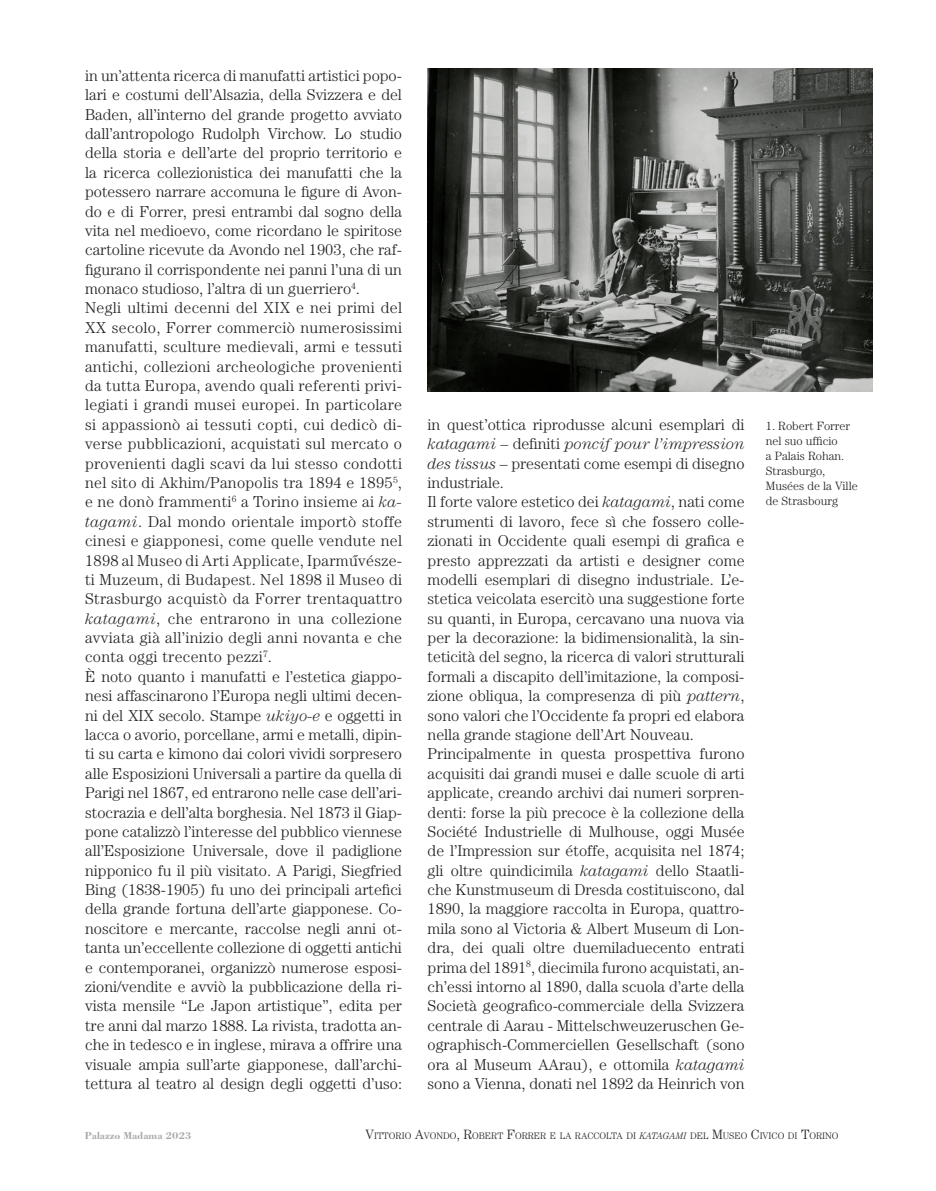
<style>
.page{position:relative;width:936px;height:1191px;background:#fff}
.page>*{position:absolute;margin:0;border:0;box-sizing:border-box;transform-origin:0 0}
.SAGGIO_testo{font:300 15.75px/19.4px "Century Std";color:#231f20;text-align:justify}
.SAGGIO_dida{font:300 12px/15px "Century Std";color:#231f20}
.t1{font:700 10.5px "Bodoni Std";color:#a8a9ad}
.Normale{font:300 9.45px "Century Std";color:#231f20}
.s1{font-style:italic}
.s2{font-size:13.5px}
</style>
<div class="page">
<img style="left:427px;top:68px;width:445px;height:323px">
<p class="SAGGIO_testo" style="left:85px;top:66px;width:318px">in un’attenta ricerca di manufatti artistici popo&shy;lari e costumi dell’Alsazia, della Svizzera e del Baden, all’interno del grande progetto avviato dall’antropologo Rudolph Virchow. Lo studio della storia e dell’arte del proprio territorio e la ricerca collezionistica dei manufatti che la potessero narrare accomuna le figure di Avon&shy;do e di Forrer, presi entrambi dal sogno della vita nel medioevo, come ricordano le spiritose cartoline ricevute da Avondo nel 1903, che raf&shy;figurano il corrispondente nei panni l’una di un monaco studioso, l’altra di un guerriero<sup>4</sup>.</p>
<p class="SAGGIO_testo" style="left:85px;top:298px;width:318px">Negli ultimi decenni del XIX e nei primi del XX secolo, Forrer commerciò numerosissimi manufatti, sculture medievali, armi e tessuti antichi, collezioni archeologiche provenienti da tutta Europa, avendo quali referenti privi&shy;legiati i grandi musei europei. In particolare si appassionò ai tessuti copti, cui dedicò di&shy;verse pubblicazioni, acquistati sul mercato o provenienti dagli scavi da lui stesso condotti nel sito di Akhim/Panopolis tra 1894 e 1895<sup>5</sup>, e ne donò frammenti<sup>6</sup> a Torino insieme ai <span class="s1">ka&shy;tagami</span>. Dal mondo orientale importò stoffe cinesi e giapponesi, come quelle vendute nel 1898 al Museo di Arti Applicate, Iparmu˝ vésze&shy;ti Muzeum, di Budapest. Nel 1898 il Museo di Strasburgo acquistò da Forrer trentaquattro <span class="s1">katagami</span>, che entrarono in una collezione avviata già all’inizio degli anni novanta e che conta oggi trecento pezzi<sup>7</sup>.</p>
<p class="SAGGIO_testo" style="left:85px;top:666px;width:318px">È noto quanto i manufatti e l’estetica giappo&shy;nesi affascinarono l’Europa negli ultimi decen&shy;ni del XIX secolo. Stampe <span class="s1">ukiyo-e</span> e oggetti in lacca o avorio, porcellane, armi e metalli, dipin&shy;ti su carta e kimono dai colori vividi sorpresero alle Esposizioni Universali a partire da quella di Parigi nel 1867, ed entrarono nelle case dell’ari&shy;stocrazia e dell’alta borghesia. Nel 1873 il Giap&shy;pone catalizzò l’interesse del pubblico viennese all’Esposizione Universale, dove il padiglione nipponico fu il più visitato. A Parigi, Siegfried Bing (1838-1905) fu uno dei principali artefici della grande fortuna dell’arte giapponese. Co&shy;noscitore e mercante, raccolse negli anni ot&shy;tanta un’eccellente collezione di oggetti antichi e contemporanei, organizzò numerose esposi&shy;zioni/vendite e avviò la pubblicazione della ri&shy;vista mensile “Le Japon artistique”, edita per tre anni dal marzo 1888. La rivista, tradotta an&shy;che in tedesco e in inglese, mirava a offrire una visuale ampia sull’arte giapponese, dall’archi&shy;tettura al teatro al design degli oggetti d’uso:</p>
<p class="SAGGIO_testo" style="left:427px;top:414px;width:318px">in quest’ottica riprodusse alcuni esemplari di <span class="s1">katagami</span> – definiti <span class="s1">poncif pour l’impression des tissus</span> – presentati come esempi di disegno industriale.</p>
<p class="SAGGIO_testo" style="left:427px;top:492px;width:318px">Il forte valore estetico dei <span class="s1">katagami</span>, nati come strumenti di lavoro, fece sì che fossero colle&shy;zionati in Occidente quali esempi di grafica e presto apprezzati da artisti e designer come modelli esemplari di disegno industriale. L’e&shy;stetica veicolata esercitò una suggestione forte su quanti, in Europa, cercavano una nuova via per la decorazione: la bidimensionalità, la sin&shy;teticità del segno, la ricerca di valori strutturali formali a discapito dell’imitazione, la composi&shy;zione obliqua, la compresenza di più <span class="s1">pattern</span>, sono valori che l’Occidente fa propri ed elabora nella grande stagione dell’Art Nouveau.</p>
<p class="SAGGIO_testo" style="left:427px;top:744px;width:318px">Principalmente in questa prospettiva furono acquisiti dai grandi musei e dalle scuole di arti applicate, creando archivi dai numeri sorpren&shy;denti: forse la più precoce è la collezione della Société Industrielle di Mulhouse, oggi Musée de l’Impression sur étoffe, acquisita nel 1874; gli oltre quindicimila <span class="s1">katagami</span> dello Staatli&shy;che Kunstmuseum di Dresda costituiscono, dal 1890, la maggiore raccolta in Europa, quattro&shy;mila sono al Victoria &amp; Albert Museum di Lon&shy;dra, dei quali oltre duemiladuecento entrati prima del 1891<sup>8</sup>, diecimila furono acquistati, an&shy;ch’essi intorno al 1890, dalla scuola d’arte della Società geografico-commerciale della Svizzera centrale di Aarau - Mittelschweuzeruschen Ge&shy;ographisch-Commerciellen Gesellschaft (sono ora al Museum AArau), e ottomila <span class="s1">katagami </span>sono a Vienna, donati nel 1892 da Heinrich von</p>
<p class="SAGGIO_dida" style="left:765px;top:418px;width:93px">1. Robert Forrer nel suo ufficio<br>a Palais Rohan.<br>Strasburgo,<br>Musées de la Ville de Strasbourg</p>
<p class="t1" style="left:85px;top:1128px;width:108px">Palazzo Madama 2023</p>
<p class="Normale" style="left:365px;top:1129px;width:474px"><span class="s2">V</span>ITTORIO <span class="s2">A</span>VONDO<span class="s2">, R</span>OBERT <span class="s2">F</span>ORRER E LA RACCOLTA DI <span class="s1">KATAGAMI</span> DEL <span class="s2">M</span>USEO <span class="s2">C</span>IVICO DI <span class="s2">T</span>ORINO</p>
</div>
